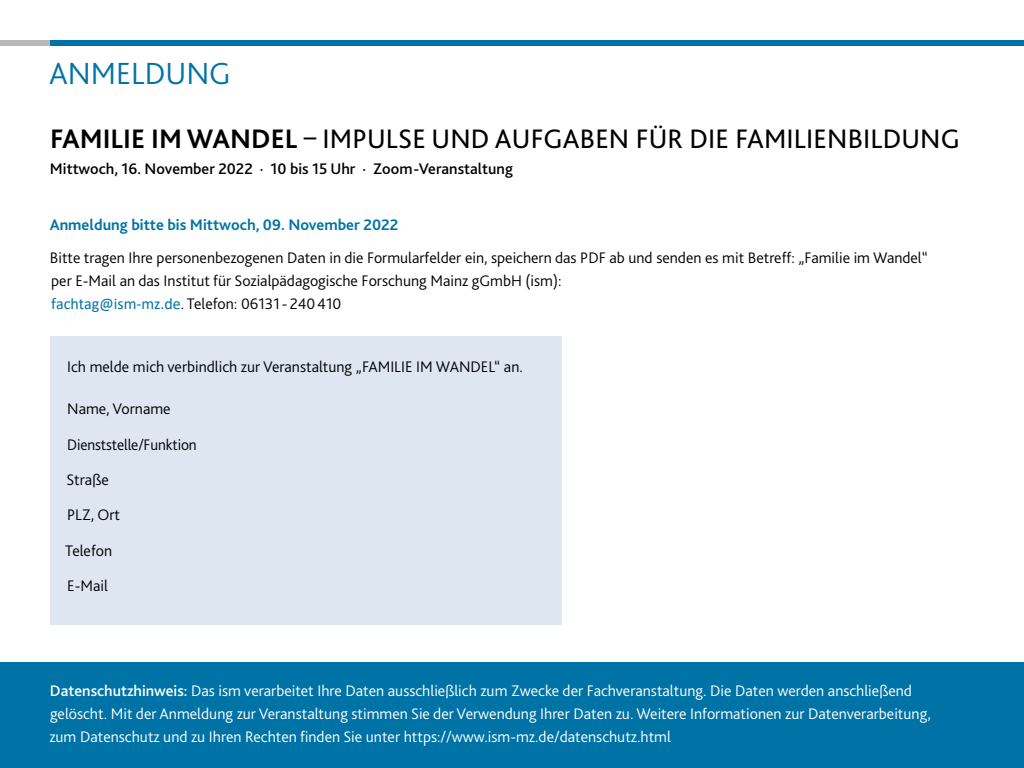
<style>
.page{position:relative;width:1024px;height:768px;background:#fff}
.page>*{position:absolute;margin:0;border:0;box-sizing:border-box;transform-origin:0 0}
.H1_Titel{font:300 32px "Bliss 2";color:#0073a6}
.H1_Titel-2{font:28px "Bliss Pro";letter-spacing:.005em;color:#000}
.P_normal{font:300 16px/23px "Bliss 2";color:#fff}
.H1_Titel-3{font:300 16px/33.4px "Bliss 2";color:#000}
.P_Formular{font:300 16px "Bliss 2";color:#000}
.H1_Titel-4{font:500 16px "Bliss 2";color:#000}
.s1{font-weight:700}
.s2{font-weight:700;color:#0073a6}
.s3{font-family:"Calibri";font-weight:400;color:#0073a6}
.s4{font-weight:500}
</style>
<div class="page">
<div style="left:0;top:662px;width:1024px;height:106px;background:#0073a6"></div>
<div style="left:50px;top:337px;width:512px;height:288px;background:#dee7f1"></div>
<div style="left:0;top:40px;width:59px;height:6px;background:#b9b9b9"></div>
<div style="left:50px;top:40px;width:974px;height:6px;background:#0073a6"></div>
<h1 class="H1_Titel" style="left:49px;top:54px;width:183px">ANMELDUNG</h1>
<h1 class="H1_Titel-2" style="left:50px;top:121px;width:911px"><span class="s1">FAMILIE IM WANDEL</span> – IMPULSE UND AUFGABEN FÜR DIE FAMILIENBILDUNG</h1>
<h1 class="H1_Titel-4" style="left:50px;top:159px;width:464px">Mittwoch, 16. November 2022 · 10 bis 15 Uhr · Zoom-Veranstaltung</h1>
<h1 class="H1_Titel-3" style="left:50px;top:207px;width:880px"><span class="s2">Anmeldung bitte bis Mittwoch, 09. November 2022<br></span>Bitte tragen Ihre personenbezogenen Daten in die Formularfelder ein, speichern das PDF ab und senden es mit Betreff: „Familie im Wandel“</h1>
<h1 class="H1_Titel-3" style="left:51px;top:269px;width:512px;line-height:22.8px">per E-Mail an das Institut für Sozialpädagogische Forschung Mainz gGmbH (ism): <span class="s3">fachtag@ism-mz.de</span>. Telefon: 06131 - 240 410</h1>
<p class="P_Formular" style="left:67px;top:357px;width:457px">Ich melde mich verbindlich zur Veranstaltung „FAMILIE IM WANDEL“ an.</p>
<p class="P_Formular" style="left:67px;top:399px;width:105px">Name, Vorname</p>
<p class="P_Formular" style="left:67px;top:434px;width:131px">Dienststelle/Funktion</p>
<p class="P_Formular" style="left:66px;top:470px;width:44px">Straße</p>
<p class="P_Formular" style="left:67px;top:505px;width:54px">PLZ, Ort</p>
<p class="P_Formular" style="left:65px;top:540px;width:49px">Telefon</p>
<p class="P_Formular" style="left:67px;top:576px;width:42px">E-Mail</p>
<p class="P_normal" style="left:49px;top:679px;width:883px"><span class="s4">Datenschutzhinweis:</span> Das ism verarbeitet Ihre Daten ausschließlich zum Zwecke der Fachveranstaltung. Die Daten werden anschließend gelöscht. Mit der Anmeldung zur Veranstaltung stimmen Sie der Verwendung Ihrer Daten zu. Weitere Informationen zur Datenverarbeitung, zum Datenschutz und zu Ihren Rechten finden Sie unter https://www.ism-mz.de/datenschutz.html</p>
</div>
